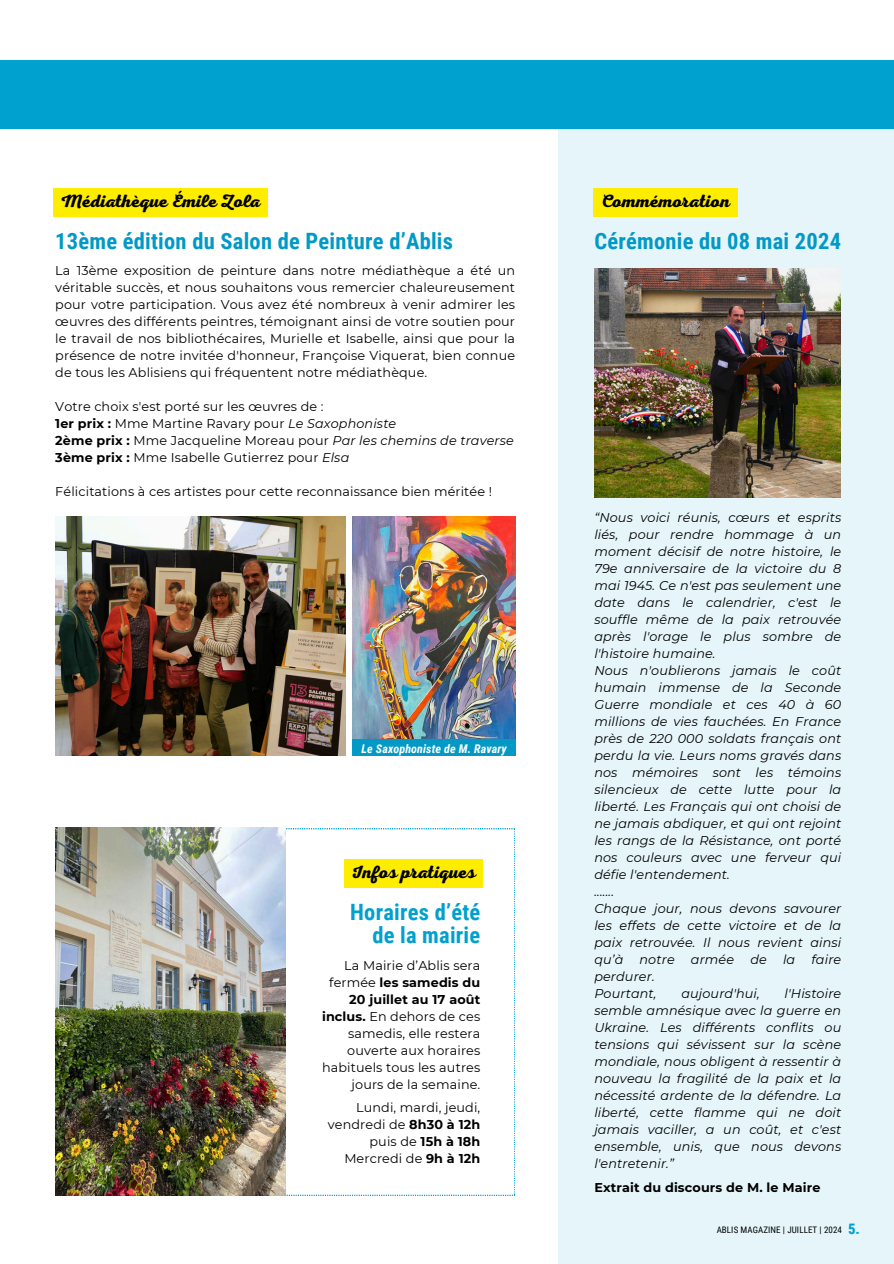
<style>
.page{position:relative;width:894px;height:1264px;background:#fff}
.page>*{position:absolute;margin:0;border:0;box-sizing:border-box;transform-origin:0 0}
.t1{font:700 22.5px "Roboto Condensed";letter-spacing:.01em;color:#0299c6}
.t2{font:700 22.5px/22.5px "Roboto Condensed";letter-spacing:.01em;color:#00a0cf;text-align:right}
.t3{font:18px "RTL Adam Script Bold";color:#000}
.t4{font:italic 12.75px/17px "Montserrat";letter-spacing:.01em;color:#000}
.t5{font:12.75px/17px "Montserrat";letter-spacing:.01em;color:#000;text-align:right}
.t6{font:700 12.75px "Montserrat";letter-spacing:.01em;color:#000}
.t7{font:italic 700 12px "Roboto Condensed";letter-spacing:.01em;color:#fff}
.t8{font:9px "Roboto Condensed";letter-spacing:.01em;color:#000}
.s1{font-weight:700}
.s2{font-style:italic}
.s3{font-weight:700;font-size:14.4px;color:rgb(0 160 207/.4)}
</style>
<div class="page">
<div style="left:557px;top:108px;width:336px;height:1155px;background:#e6f5f9"></div>
<div style="left:0;top:60px;width:893px;height:68px;background:#00a0cf"></div>
<img style="left:594px;top:268px;width:246px;height:230px">
<svg style="left:285px;top:828px;width:229px;height:367px"></svg>
<img style="left:55px;top:827px;width:230px;height:368px">
<img style="left:55px;top:516px;width:291px;height:239px">
<img style="left:352px;top:516px;width:163px;height:223px">
<div style="left:593px;top:188px;width:144px;height:28px;background:#ffed00"></div>
<div style="left:53px;top:188px;width:214px;height:28px;background:#ffed00"></div>
<div style="left:344px;top:858px;width:139px;height:29px;background:#ffed00"></div>
<div style="left:352px;top:739px;width:163px;height:17px;background:#0299c6"></div>
<h5 class="t3" style="left:61px;top:191px;width:201px">Médiathèque Émile Zola</h5>
<h1 class="t3" style="left:600px;top:191px;width:131px">Commémoration</h1>
<p class="t1" style="left:55px;top:228px;width:399px">13ème édition du Salon de Peinture d’Ablis</p>
<h4 class="t1" style="left:594px;top:228px;width:248px">Cérémonie du 08 mai 2024</h4>
<p class="t5" style="left:55px;top:261px;width:461px;text-align:justify">La 13ème exposition de peinture dans notre médiathèque a été un véritable succès, et nous souhaitons vous remercier chaleureusement pour votre participation. Vous avez été nombreux à venir admirer les œuvres des différents peintres, témoignant ainsi de votre soutien pour le travail de nos bibliothécaires, Murielle et Isabelle, ainsi que pour la présence de notre invitée d'honneur, Françoise Viquerat, bien connue de tous les Ablisiens qui fréquentent notre médiathèque.</p>
<h2 class="t5" style="left:55px;top:397px;width:460px;text-align:left">Votre choix s'est porté sur les œuvres de :<br><span class="s1">1er prix :</span> Mme Martine Ravary pour <span class="s2">Le Saxophoniste<br></span><span class="s1">2ème prix :</span> Mme Jacqueline Moreau pour <span class="s2">Par les chemins de traverse </span><span class="s1">3ème prix :</span> Mme Isabelle Gutierrez pour <span class="s2">Elsa</span></h2>
<h1 class="t5" style="left:55px;top:482px;width:438px">Félicitations à ces artistes pour cette reconnaissance bien méritée !</h1>
<p class="t7" style="left:361px;top:741px;width:147px">Le Saxophoniste de M. Ravary</p>
<h5 class="t3" style="left:352px;top:862px;width:126px">Infos pratiques</h5>
<h5 class="t2" style="left:350px;top:901px;width:131px">Horaires d’été de la mairie</h5>
<p class="t5" style="left:322px;top:957px;width:160px">La Mairie d’Ablis sera fermée <span class="s1">les samedis du<br>20 juillet au 17 août inclus.</span> En dehors de ces samedis, elle restera ouverte aux horaires habituels tous les autres jours de la semaine.</p>
<p class="t5" style="left:328px;top:1099px;width:154px">Lundi, mardi, jeudi, vendredi de <span class="s1">8h30 à 12h </span>puis de <span class="s1">15h à 18h</span></p>
<h4 class="t5" style="left:344px;top:1150px;width:137px">Mercredi de <span class="s1">9h à 12h</span></h4>
<h3 class="t4" style="left:594px;top:509px;width:248px">“Nous voici réunis, cœurs et esprits liés, pour rendre hommage à un moment décisif de notre histoire, le<br>79e anniversaire de la victoire du 8 mai 1945. Ce n'est pas seulement une date dans le calendrier, c'est le souffle même de la paix retrouvée après l'orage le plus sombre de l'histoire humaine.<br>Nous n'oublierons jamais le coût humain immense de la Seconde<br>Guerre mondiale et ces 40 à 60 millions de vies fauchées. En France près de 220 000 soldats français ont perdu la vie. Leurs noms gravés dans nos mémoires sont les témoins silencieux de cette lutte pour la liberté. Les Français qui ont choisi de ne jamais abdiquer, et qui ont rejoint les rangs de la Résistance, ont porté nos couleurs avec une ferveur qui défie l'entendement.<br>.......<br>Chaque jour, nous devons savourer les effets de cette victoire et de la paix retrouvée. Il nous revient ainsi qu’à</h3>
<h3 class="t4" style="left:639px;top:951px;width:37px">notre</h3>
<h3 class="t4" style="left:690px;top:951px;width:45px">armée</h3>
<h3 class="t4" style="left:750px;top:951px;width:18px">de</h3>
<h3 class="t4" style="left:782px;top:951px;width:14px">la</h3>
<h3 class="t4" style="left:811px;top:951px;width:31px">faire</h3>
<h3 class="t4" style="left:594px;top:968px;width:64px">perdurer.<br>Pourtant,</h3>
<h3 class="t4" style="left:681px;top:985px;width:80px">aujourd'hui,</h3>
<h3 class="t4" style="left:594px;top:985px;width:248px;text-align:justify;text-indent:190px">l'Histoire semble amnésique avec la guerre en Ukraine. Les différents conflits ou tensions qui sévissent sur la scène mondiale, nous obligent à ressentir à nouveau la fragilité de la paix et la nécessité ardente de la défendre. La liberté, cette flamme qui ne doit jamais vaciller, a un coût, et c'est ensemble, unis, que nous devons l'entretenir.”</h3>
<h2 class="t6" style="left:594px;top:1179px;width:227px">Extrait du discours de M. le Maire</h2>
<h5 class="t8" style="left:716px;top:1224px;width:145px">ABLIS MAGAZINE | JUILLET | 2024 <span class="s3">5.</span></h5>
</div>
